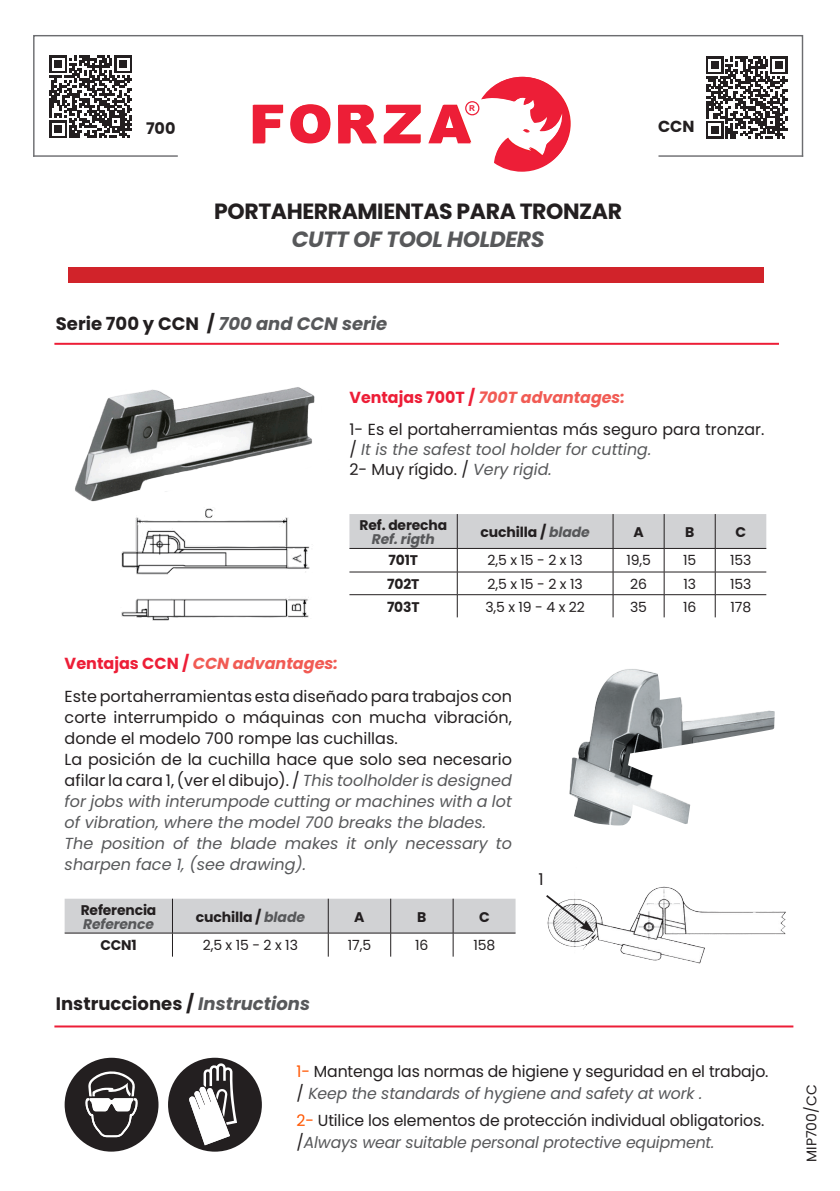
<style>
.page{position:relative;width:840px;height:1191px;background:#fff}
.page>*{position:absolute;margin:0;border:0;box-sizing:border-box;transform-origin:0 0}
.t1{font:700 22px "Poppins";letter-spacing:-.02em;color:#231f20}
.t2{font:italic 700 22px "Poppins";letter-spacing:-.02em;color:#57585a}
.t3{font:italic 700 18px "Poppins";color:#57585a}
.t4{font:700 18px "Poppins";color:#231f20}
.t5{font:16.2px "Poppins";color:#231f20}
.t6{font:16px/21px "Poppins";letter-spacing:-.01em;color:#231f20}
.t7{font:italic 16px/21px "Poppins";color:#57585a;text-align:justify}
.t8{font:italic 700 16px "Poppins";color:#f15b54}
.t9{font:700 16px "Poppins";color:#231f20}
.Estilo_de_párrafo_2{font:14px "Poppins";letter-spacing:-.01em;color:#231f20}
.Estilo_de_párrafo_2-2{font:700 14px "Poppins";letter-spacing:-.01em;color:#231f20}
.Estilo_de_párrafo_2-3{font:italic 700 14px "Poppins";letter-spacing:-.01em;color:#57585a}
.t10{font:700 8px "Arial";color:#ed1e37}
.s1{font-style:normal;color:#231f20}
.s2{font-style:normal;color:#ed1e37}
.s3{font-style:italic;color:#57585a}
.s4{color:#ff5601}
.s5{font-style:italic;color:#56575a}
</style>
<div class="page">
<div style="left:33px;top:35px;width:769px;height:122px;border:1px solid #6c6d70"></div>
<div style="left:68px;top:267px;width:695px;height:16px;background:#d1232a"></div>
<hr style="left:33px;top:155px;width:145px;height:2px;background:#6c6d70">
<hr style="left:658px;top:155px;width:144px;height:2px;background:#6c6d70">
<svg style="left:64px;top:1057px;width:94px;height:94px"></svg>
<svg style="left:168px;top:1057px;width:94px;height:94px"></svg>
<svg style="left:481px;top:77px;width:89px;height:95px"></svg>
<svg style="left:252px;top:104px;width:79px;height:39px"></svg>
<svg style="left:338px;top:105px;width:39px;height:38px"></svg>
<svg style="left:383px;top:105px;width:37px;height:38px"></svg>
<svg style="left:428px;top:105px;width:43px;height:38px"></svg>
<div style="left:465px;top:101px;width:14px;height:14px;border:1px solid #ed1e37;border-radius:50%"></div>
<hr style="left:54px;top:1025px;width:739px;height:2px;background:#ed1e37">
<hr style="left:54px;top:343px;width:724px;height:2px;background:#ed1e37">
<svg style="left:349px;top:514px;width:416px;height:103px"></svg>
<hr style="left:349px;top:548px;width:108px;height:1px;background:#231f20">
<hr style="left:457px;top:548px;width:155px;height:1px;background:#231f20">
<hr style="left:612px;top:548px;width:51px;height:1px;background:#231f20">
<hr style="left:663px;top:548px;width:51px;height:1px;background:#231f20">
<hr style="left:714px;top:548px;width:51px;height:1px;background:#231f20">
<hr style="left:349px;top:571px;width:108px;height:1px;background:#231f20">
<hr style="left:457px;top:571px;width:155px;height:1px;background:#231f20">
<hr style="left:612px;top:571px;width:51px;height:1px;background:#231f20">
<hr style="left:663px;top:571px;width:51px;height:1px;background:#231f20">
<hr style="left:714px;top:571px;width:51px;height:1px;background:#231f20">
<hr style="left:349px;top:594px;width:108px;height:1px;background:#231f20">
<hr style="left:457px;top:594px;width:155px;height:1px;background:#231f20">
<hr style="left:612px;top:594px;width:51px;height:1px;background:#231f20">
<hr style="left:663px;top:594px;width:51px;height:1px;background:#231f20">
<hr style="left:714px;top:594px;width:51px;height:1px;background:#231f20">
<svg style="left:65px;top:898px;width:450px;height:58px"></svg>
<hr style="left:65px;top:932px;width:107px;height:1px;background:#231f20">
<hr style="left:172px;top:932px;width:156px;height:1px;background:#231f20">
<hr style="left:328px;top:932px;width:62px;height:1px;background:#231f20">
<hr style="left:390px;top:932px;width:63px;height:1px;background:#231f20">
<hr style="left:453px;top:932px;width:62px;height:1px;background:#231f20">
<img style="left:121px;top:518px;width:189px;height:103px">
<img style="left:75px;top:387px;width:240px;height:131px">
<img style="left:569px;top:669px;width:205px;height:157px">
<img style="left:550px;top:886px;width:236px;height:78px">
<svg style="left:546px;top:893px;width:47px;height:39px"></svg>
<svg style="left:49px;top:55px;width:83px;height:83px"></svg>
<svg style="left:706px;top:57px;width:81px;height:81px"></svg>
<p class="t10" style="left:469px;top:103px;width:7px">R</p>
<p class="t9" style="left:146px;top:119px;width:31px">700</p>
<p class="t9" style="left:657px;top:117px;width:38px">CCN</p>
<p class="t1" style="left:214px;top:198px;width:409px">PORTAHERRAMIENTAS PARA TRONZAR</p>
<p class="t2" style="left:292px;top:226px;width:254px">CUTT OF TOOL HOLDERS</p>
<p class="t3" style="left:56px;top:314px;width:333px"><span class="s1">Serie 700 y CCN /</span> 700 and CCN serie</p>
<p class="t8" style="left:349px;top:388px;width:277px"><span class="s2">Ventajas 700T /</span> 700T advantages:</p>
<p class="t6" style="left:349px;top:419px;width:416px;line-height:20px">1- Es el portaherramientas más seguro para tronzar. / <span class="s3">It is the safest tool holder for cutting.</span></p>
<p class="t6" style="left:349px;top:459px;width:204px">2- Muy rígido. / <span class="s3">Very rigid.</span></p>
<p class="Estilo_de_párrafo_2-2" style="left:359px;top:517px;width:89px">Ref. derecha</p>
<p class="Estilo_de_párrafo_2-3" style="left:372px;top:531px;width:64px">Ref. rigth</p>
<p class="Estilo_de_párrafo_2-2" style="left:480px;top:524px;width:111px">cuchilla / <span class="s3">blade</span></p>
<p class="Estilo_de_párrafo_2-2" style="left:633px;top:524px;width:12px">A</p>
<p class="Estilo_de_párrafo_2-2" style="left:684px;top:524px;width:11px">B</p>
<p class="Estilo_de_párrafo_2-2" style="left:735px;top:524px;width:12px">C</p>
<p class="Estilo_de_párrafo_2-2" style="left:388px;top:552px;width:31px">701T</p>
<p class="Estilo_de_párrafo_2" style="left:487px;top:552px;width:96px">2,5 x 15 - 2 x 13</p>
<p class="Estilo_de_párrafo_2" style="left:626px;top:552px;width:26px">19,5</p>
<p class="Estilo_de_párrafo_2" style="left:682px;top:552px;width:15px">15</p>
<p class="Estilo_de_párrafo_2" style="left:729px;top:552px;width:23px">153</p>
<p class="Estilo_de_párrafo_2-2" style="left:387px;top:576px;width:34px">702T</p>
<p class="Estilo_de_párrafo_2" style="left:487px;top:576px;width:96px">2,5 x 15 - 2 x 13</p>
<p class="Estilo_de_párrafo_2" style="left:630px;top:576px;width:18px">26</p>
<p class="Estilo_de_párrafo_2" style="left:683px;top:576px;width:14px">13</p>
<p class="Estilo_de_párrafo_2" style="left:729px;top:576px;width:23px">153</p>
<p class="Estilo_de_párrafo_2-2" style="left:387px;top:598px;width:34px">703T</p>
<p class="Estilo_de_párrafo_2" style="left:485px;top:598px;width:101px">3,5 x 19 - 4 x 22</p>
<p class="Estilo_de_párrafo_2" style="left:629px;top:598px;width:18px">35</p>
<p class="Estilo_de_párrafo_2" style="left:682px;top:598px;width:15px">16</p>
<p class="Estilo_de_párrafo_2" style="left:730px;top:598px;width:22px">178</p>
<p class="t8" style="left:65px;top:654px;width:275px"><span class="s2">Ventajas CCN /</span> CCN advantages:</p>
<p class="t6" style="left:65px;top:685px;width:448px;text-align:justify">Este portaherramientas esta diseñado para trabajos con corte interrumpido o máquinas con mucha vibración, donde el modelo 700 rompe las cuchillas.</p>
<p class="t7" style="left:65px;top:748px;width:448px"><span class="s1">La posición de la cuchilla hace que solo sea necesario afilar la cara 1, (ver el dibujo). /</span> This toolholder is designed for jobs with interumpode cutting or machines with a lot of vibration, where the model 700 breaks the blades.</p>
<p class="t7" style="left:65px;top:832px;width:448px">The position of the blade makes it only necessary to sharpen face 1, (see drawing).</p>
<p class="Estilo_de_párrafo_2-2" style="left:81px;top:901px;width:77px">Referencia</p>
<p class="Estilo_de_párrafo_2-3" style="left:83px;top:915px;width:72px">Reference</p>
<p class="Estilo_de_párrafo_2-2" style="left:196px;top:908px;width:111px">cuchilla / <span class="s3">blade</span></p>
<p class="Estilo_de_párrafo_2-2" style="left:354px;top:908px;width:12px">A</p>
<p class="Estilo_de_párrafo_2-2" style="left:417px;top:908px;width:11px">B</p>
<p class="Estilo_de_párrafo_2-2" style="left:479px;top:908px;width:12px">C</p>
<p class="Estilo_de_párrafo_2-2" style="left:100px;top:937px;width:38px">CCN1</p>
<p class="Estilo_de_párrafo_2" style="left:203px;top:937px;width:96px">2,5 x 15 - 2 x 13</p>
<p class="Estilo_de_párrafo_2" style="left:347px;top:937px;width:25px">17,5</p>
<p class="Estilo_de_párrafo_2" style="left:415px;top:937px;width:15px">16</p>
<p class="Estilo_de_párrafo_2" style="left:473px;top:937px;width:23px">158</p>
<p class="t4" style="left:56px;top:993px;width:256px">Instrucciones / <span class="s3">Instructions</span></p>
<p class="t5" style="left:538px;top:869px;width:7px">1</p>
<p class="t6" style="left:296px;top:1060px;width:473px;line-height:22px"><span class="s4">1-</span> Mantenga las normas de higiene y seguridad en el trabajo. / <span class="s5">Keep the standards of hygiene and safety at work</span> <span class="s3">.</span></p>
<p class="t6" style="left:296px;top:1109px;width:469px;line-height:22px"><span class="s4">2-</span> Utilice los elementos de protección individual obligatorios. /<span class="s3">Always wear suitable personal protective equipment.</span></p>
<p class="Estilo_de_párrafo_2" style="left:802px;top:1161px;width:79px;rotate:-90deg">MIP700/CC</p>
</div>
